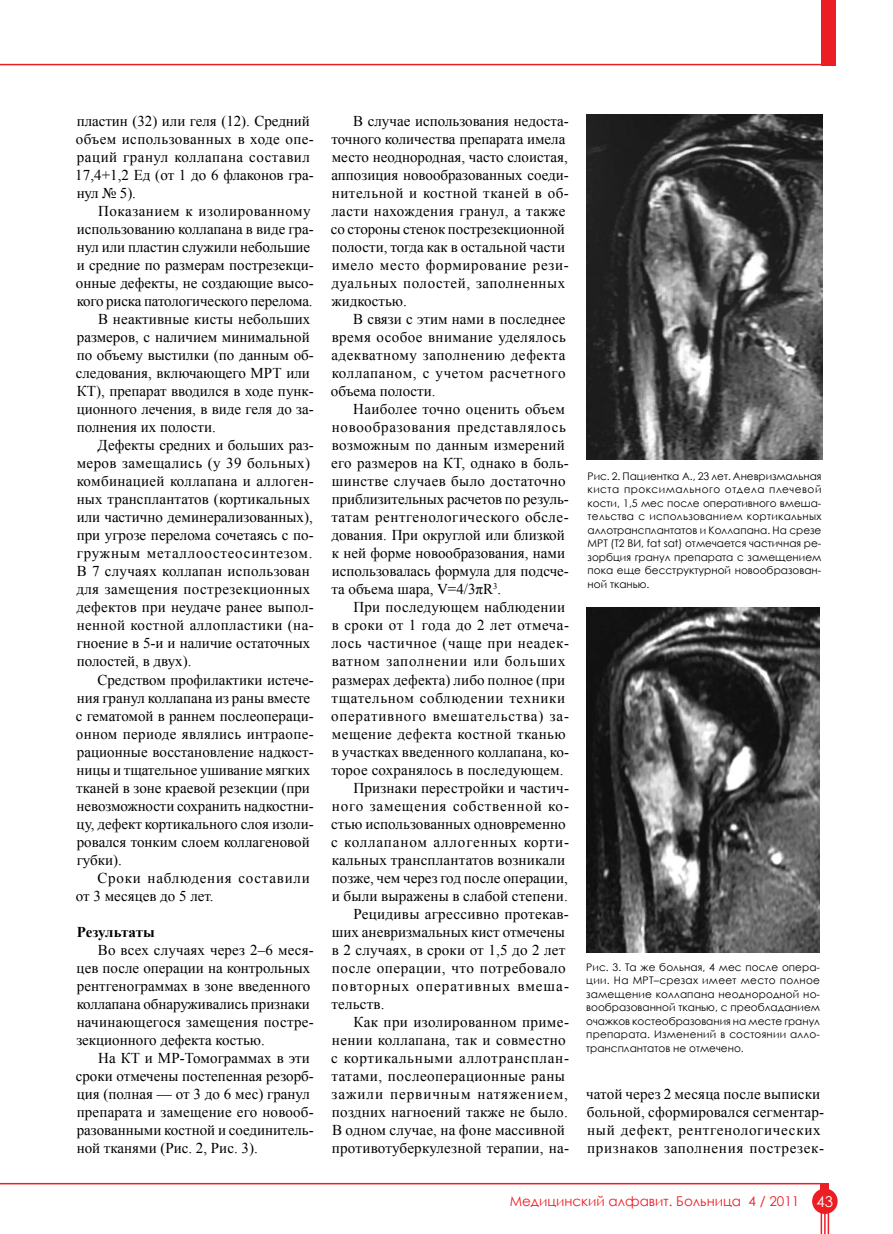
<style>
.page{position:relative;width:893px;height:1234px;background:#fff}
.page>*{position:absolute;margin:0;border:0;box-sizing:border-box;transform-origin:0 0}
.t1{font:15px/18px "Times New Roman";letter-spacing:.005em;color:#000}
.t2{font:15px/18px "Times New Roman";letter-spacing:.03em;color:#000}
.t3{font:15px "Times New Roman";letter-spacing:.025em;color:#000}
.t4{font:15px "Times New Roman";letter-spacing:.035em;color:#000}
.t5{font:15px "Times New Roman";letter-spacing:.05em;color:#000}
.t6{font:15px "Times New Roman";letter-spacing:.055em;color:#000}
.t7{font:15px "Times New Roman";letter-spacing:.045em;color:#000}
.t8{font:15px "Times New Roman";letter-spacing:.065em;color:#000}
.t9{font:15px "Times New Roman";letter-spacing:.06em;color:#000}
.t10{font:700 15px "Times New Roman";letter-spacing:-.015em;color:#000}
.t11{font:13.5px "Century Gothic";color:#ed1d24}
.t12{font:10.5px/13.5px "Century Gothic";color:#000;text-align:justify}
.s1{font-size:15px;color:#fff}
</style>
<div class="page">
<hr style="left:0;top:64px;width:826px;height:1px;background:#ed1d24">
<hr style="left:0;top:1182px;width:821px;height:2px;background:#ed1d24">
<div style="left:821px;top:0;width:14px;height:65px;background:#ed1d24"></div>
<div style="left:812px;top:1188px;width:26px;height:25px;background:#ed1d24;border-radius:50%"></div>
<div style="left:821px;top:1182px;width:8px;height:28px;background:#ed1d24"></div>
<svg style="left:821px;top:1213px;width:1px;height:20px"></svg>
<svg style="left:828px;top:1213px;width:1px;height:20px"></svg>
<hr style="left:824px;top:1210px;width:2px;height:23px;background:#ed1d24">
<img style="left:587px;top:115px;width:235px;height:344px">
<img style="left:587px;top:607px;width:232px;height:345px">
<p class="t1" style="left:75px;top:112px;width:240px">пластин (32) или геля (12). Средний объем использованных в ходе опе&shy;раций гранул коллапана составил<br>17,4+1,2 Ед (от 1 до 6 флаконов гра&shy;нул № 5).</p>
<p class="t4" style="left:98px;top:201px;width:214px">Показанием к изолированному</p>
<p class="t1" style="left:77px;top:220px;width:239px">использованию коллапана в виде гра-</p>
<p class="t1" style="left:77px;top:238px;width:235px">нул или пластин служили небольшие</p>
<p class="t1" style="left:77px;top:256px;width:239px">и средние по размерам пострезекци-</p>
<p class="t1" style="left:76px;top:274px;width:239px">онные дефекты, не создающие высо-</p>
<p class="t1" style="left:77px;top:292px;width:237px">кого риска патологического перелома.</p>
<p class="t1" style="left:98px;top:310px;width:214px">В неактивные кисты небольших</p>
<p class="t1" style="left:77px;top:328px;width:234px">размеров, с наличием минимальной</p>
<p class="t1" style="left:77px;top:346px;width:239px">по объему выстилки (по данным об-</p>
<p class="t1" style="left:76px;top:364px;width:236px">следования, включающего МРТ или</p>
<p class="t1" style="left:77px;top:382px;width:238px">КТ), препарат вводился в ходе пунк-</p>
<p class="t1" style="left:77px;top:400px;width:239px">ционного лечения, в виде геля до за-</p>
<p class="t1" style="left:77px;top:418px;width:141px">полнения их полости.</p>
<p class="t1" style="left:98px;top:436px;width:218px">Дефекты средних и больших раз-</p>
<p class="t2" style="left:77px;top:454px;width:235px">меров замещались (у 39 больных)</p>
<p class="t3" style="left:77px;top:471px;width:239px">комбинацией коллапана и аллоген-</p>
<p class="t1" style="left:77px;top:490px;width:235px">ных трансплантатов (кортикальных</p>
<p class="t1" style="left:77px;top:508px;width:238px">или частично деминерализованных),</p>
<p class="t1" style="left:77px;top:526px;width:239px">при угрозе перелома сочетаясь с по-</p>
<p class="t5" style="left:77px;top:543px;width:237px">гружным металлоостеосинтезом.</p>
<p class="t1" style="left:77px;top:562px;width:235px">В 7 случаях коллапан использован</p>
<p class="t2" style="left:76px;top:580px;width:236px">для замещения пострезекционных</p>
<p class="t1" style="left:76px;top:598px;width:239px">дефектов при неудаче ранее выпол-</p>
<p class="t2" style="left:77px;top:616px;width:239px">ненной костной аллопластики (на-</p>
<p class="t1" style="left:77px;top:634px;width:235px">гноение в 5‑и и наличие остаточных</p>
<p class="t1" style="left:77px;top:652px;width:116px">полостей, в двух).</p>
<p class="t1" style="left:97px;top:670px;width:218px">Средством профилактики истече-</p>
<p class="t1" style="left:77px;top:688px;width:235px">ния гранул коллапана из раны вместе</p>
<p class="t1" style="left:76px;top:706px;width:239px">с гематомой в раннем послеопераци-</p>
<p class="t3" style="left:76px;top:723px;width:239px">онном периоде являлись интраопе-</p>
<p class="t1" style="left:77px;top:742px;width:238px">рационные восстановление надкост-</p>
<p class="t1" style="left:77px;top:760px;width:235px">ницы и тщательное ушивание мягких</p>
<p class="t1" style="left:76px;top:778px;width:235px">тканей в зоне краевой резекции (при</p>
<p class="t1" style="left:77px;top:796px;width:239px">невозможности сохранить надкостни-</p>
<p class="t1" style="left:77px;top:814px;width:239px">цу, дефект кортикального слоя изоли-</p>
<p class="t1" style="left:77px;top:832px;width:234px">ровался тонким слоем коллагеновой</p>
<p class="t1" style="left:77px;top:850px;width:47px">губки).</p>
<p class="t6" style="left:97px;top:867px;width:214px">Сроки наблюдения составили</p>
<p class="t1" style="left:76px;top:886px;width:139px">от 3 месяцев до 5 лет.</p>
<p class="t10" style="left:77px;top:921px;width:79px">Результаты</p>
<p class="t1" style="left:76px;top:940px;width:239px;text-indent:22px">Во всех случаях через 2–6 меся&shy;цев после операции на контрольных рентгенограммах в зоне введенного коллапана обнаруживались признаки начинающегося замещения постре&shy;зекционного дефекта костью.</p>
<p class="t1" style="left:76px;top:1048px;width:239px;text-indent:22px">На КТ и МР-Томограммах в эти сроки отмечены постепенная резорб&shy;ция (полная — от 3 до 6 мес) гранул препарата и замещение его новооб&shy;разованными костной и соединитель&shy;ной тканями (Рис. 2, Рис. 3).</p>
<p class="t1" style="left:331px;top:112px;width:239px;text-indent:22px">В случае использования недоста&shy;точного количества препарата имела место неоднородная, часто слоистая, аппозиция новообразованных соеди&shy;нительной и костной тканей в об&shy;ласти нахождения гранул, а также со стороны стенок пострезекционной полости, тогда как в остальной части имело место формирование рези&shy;дуальных полостей, заполненных жидкостью.</p>
<p class="t1" style="left:331px;top:310px;width:236px;text-align:justify;text-indent:22px">В связи с этим нами в последнее время особое внимание уделялось адекватному заполнению дефекта коллапаном, с учетом расчетного объема полости.</p>
<p class="t1" style="left:331px;top:400px;width:239px;text-indent:22px">Наиболее точно оценить объем новообразования представлялось возможным по данным измерений его размеров на КТ, однако в боль&shy;шинстве случаев было достаточно приблизительных расчетов по резуль&shy;татам рентгенологического обсле&shy;дования. При округлой или близкой к ней форме новообразования, нами использовалась формула для подсче&shy;та объема шара, V=4/3πR<sup>3</sup>.</p>
<p class="t1" style="left:353px;top:598px;width:213px">При последующем наблюдении</p>
<p class="t2" style="left:332px;top:616px;width:239px">в сроки от 1 года до 2 лет отмеча-</p>
<p class="t4" style="left:331px;top:633px;width:239px">лось частичное (чаще при неадек-</p>
<p class="t5" style="left:332px;top:651px;width:235px">ватном заполнении или больших</p>
<p class="t1" style="left:332px;top:670px;width:235px">размерах дефекта) либо полное (при</p>
<p class="t7" style="left:331px;top:687px;width:235px">тщательном соблюдении техники</p>
<p class="t6" style="left:331px;top:705px;width:239px">оперативного вмешательства) за-</p>
<p class="t2" style="left:332px;top:724px;width:235px">мещение дефекта костной тканью</p>
<p class="t1" style="left:332px;top:742px;width:239px">в участках введенного коллапана, ко-</p>
<p class="t1" style="left:331px;top:760px;width:234px">торое сохранялось в последующем.</p>
<p class="t1" style="left:353px;top:778px;width:217px">Признаки перестройки и частич-</p>
<p class="t5" style="left:332px;top:795px;width:239px">ного замещения собственной ко-</p>
<p class="t1" style="left:331px;top:814px;width:236px">стью использованных одновременно</p>
<p class="t6" style="left:331px;top:831px;width:240px">с коллапаном аллогенных корти-</p>
<p class="t1" style="left:332px;top:850px;width:235px">кальных трансплантатов возникали</p>
<p class="t1" style="left:332px;top:868px;width:237px">позже, чем через год после операции,</p>
<p class="t1" style="left:332px;top:886px;width:237px">и были выражены в слабой степени.</p>
<p class="t1" style="left:353px;top:904px;width:217px">Рецидивы агрессивно протекав-</p>
<p class="t1" style="left:332px;top:922px;width:235px">ших аневризмальных кист отмечены</p>
<p class="t1" style="left:332px;top:940px;width:235px">в 2 случаях, в сроки от 1,5 до 2 лет</p>
<p class="t4" style="left:332px;top:957px;width:235px">после операции, что потребовало</p>
<p class="t8" style="left:332px;top:975px;width:239px">повторных оперативных вмеша-</p>
<p class="t1" style="left:331px;top:994px;width:55px">тельств.</p>
<p class="t3" style="left:353px;top:1011px;width:217px">Как при изолированном приме-</p>
<p class="t3" style="left:332px;top:1029px;width:235px">нении коллапана, так и совместно</p>
<p class="t7" style="left:331px;top:1047px;width:240px">с кортикальными аллотрансплан-</p>
<p class="t2" style="left:331px;top:1066px;width:235px">татами, послеоперационные раны</p>
<p class="t9" style="left:332px;top:1083px;width:238px">зажили первичным натяжением,</p>
<p class="t1" style="left:332px;top:1102px;width:237px">поздних нагноений также не было.</p>
<p class="t1" style="left:332px;top:1120px;width:235px">В одном случае, на фоне массивной</p>
<p class="t1" style="left:332px;top:1138px;width:239px">противотуберкулезной терапии, на-</p>
<p class="t12" style="left:588px;top:469px;width:235px">Рис. 2. Пациентка А., 23 лет. Аневризмальная киста проксимального отдела плечевой кости, 1,5 мес после оперативного вмеша&shy;тельства с использованием кортикальных аллотрансплантатов и Коллапана. На срезе МРТ (Т2 ВИ, fat sat) отмечается частичная ре&shy;зорбция гранул препарата с замещением пока еще бесструктурной новообразован&shy;ной тканью.</p>
<p class="t12" style="left:586px;top:959px;width:235px">Рис. 3. Та же больная, 4 мес после опера&shy;ции. На МРТ–срезах имеет место полное замещение коллапана неоднородной но&shy;вообразованной тканью, с преобладанием очажков костеобразования на месте гранул препарата. Изменений в состоянии алло&shy;трансплантатов не отмечено.</p>
<p class="t2" style="left:586px;top:1084px;width:240px">чатой через 2 месяца после выписки больной, сформировался сегментар&shy;ный дефект, рентгенологических признаков заполнения пострезек-</p>
<p class="t11" style="left:510px;top:1191px;width:325px">Медицинский алфавит. Больница 4 / 2011 <span class="s1">43</span></p>
</div>
